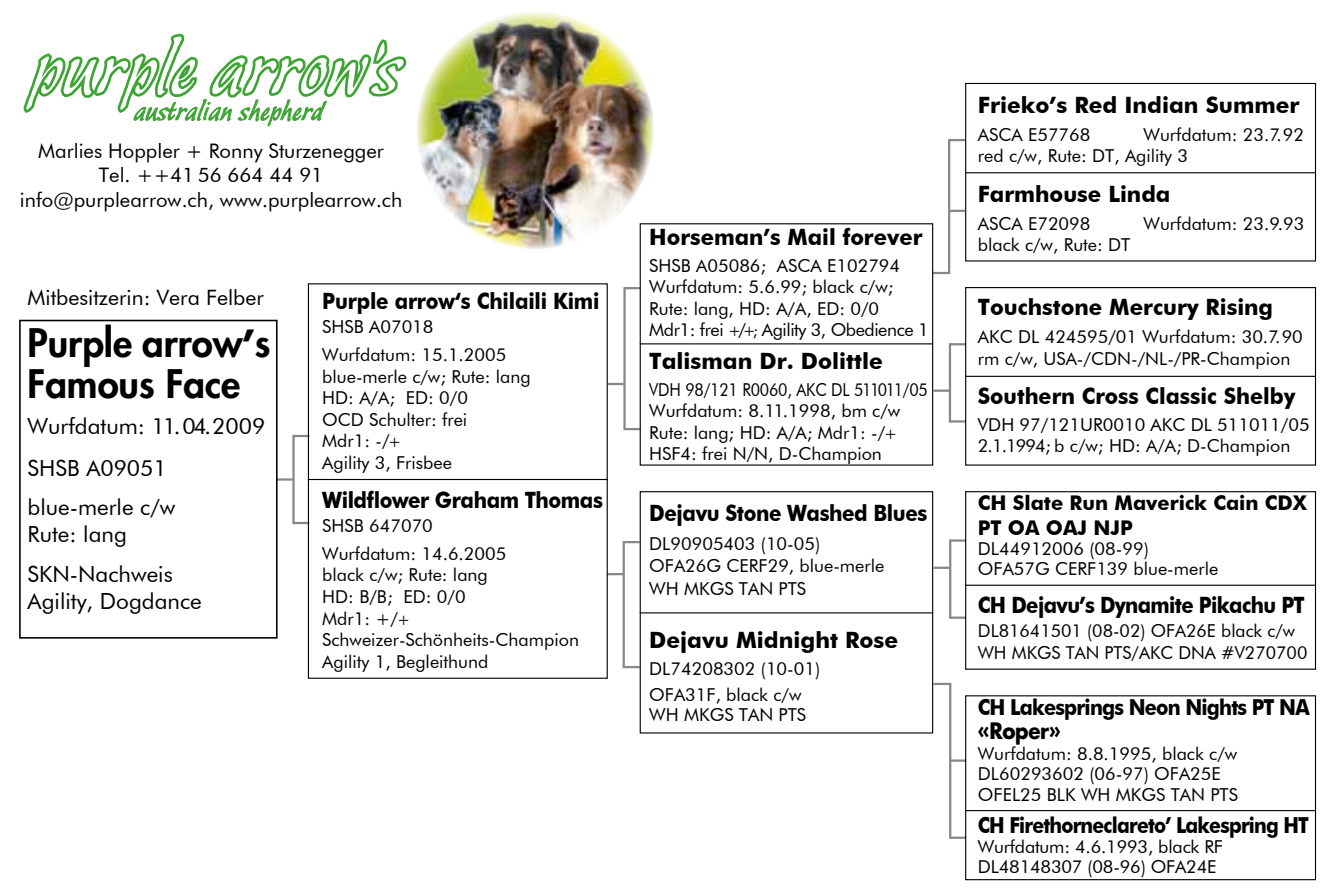
<style>
.page{position:relative;width:1340px;height:893px;background:#fff}
.page>*{position:absolute;margin:0;border:0;box-sizing:border-box;transform-origin:0 0}
.t1{font:66.6px "Font Box Hand Schriften Espresio";letter-spacing:.04em;color:#fff}
.t2{font:800 38.25px/40.5px "Futura";color:#000}
.t3{font:24.07px "Font Box Hand Schriften Espresio";letter-spacing:.03em;color:#3ca432}
.t4{font:700 22.5px "Futura BT";color:#000}
.t5{font:700 22.5px "Futura BT";letter-spacing:-.02em;color:#000;scale:.91 1}
.t6{font:700 22.5px "Futura BT";letter-spacing:-.03em;color:#000;scale:.9 1}
.t7{font:700 22.5px "Futura BT";color:#000;scale:.95 1}
.t8{font:700 22.5px "Futura BT";color:#000;scale:.91 1}
.t9{font:22.28px/27px "Futura BT";color:#000}
.t10{font:700 22.05px "Futura BT";letter-spacing:-.04em;color:#000;scale:.88 1}
.t11{font:700 22.05px "Futura BT";letter-spacing:-.04em;color:#000;scale:.9 1}
.t12{font:700 22.05px "Futura";letter-spacing:-.02em;color:#000;scale:.9 1}
.t13{font:21.15px "Futura BT";color:#000}
.t14{font:700 20.25px/24.3px "Futura BT";color:#000}
.t15{font:20.03px/24.3px "Futura BT";color:#000;text-align:center}
.t16{font:17.78px/21.6px "Futura BT";color:#000}
.t17{font:17.78px/21.6px "Futura BT";color:#000;scale:.89 1}
.s1{font-family:"Futura BT";font-weight:700}
.s2{font-size:15.53px}
</style>
<div class="page">
<svg style="left:951px;top:837px;width:14px;height:2px"></svg>
<hr style="left:950px;top:759px;width:16px;height:3px;background:#868786">
<hr style="left:950px;top:539px;width:16px;height:3px;background:#868786">
<hr style="left:950px;top:616px;width:16px;height:3px;background:#868786">
<svg style="left:933px;top:272px;width:15px;height:2px"></svg>
<svg style="left:951px;top:343px;width:14px;height:2px"></svg>
<hr style="left:949px;top:420px;width:16px;height:3px;background:#868786">
<svg style="left:625px;top:666px;width:14px;height:2px"></svg>
<svg style="left:625px;top:287px;width:14px;height:2px"></svg>
<svg style="left:625px;top:428px;width:14px;height:2px"></svg>
<svg style="left:625px;top:541px;width:14px;height:2px"></svg>
<hr style="left:277px;top:478px;width:16px;height:3px;background:#868786">
<div style="left:19px;top:320px;width:258px;height:319px;border:2px solid #000"></div>
<hr style="left:308px;top:479px;width:299px;height:1px;background:#000">
<div style="left:639px;top:223px;width:294px;height:243px;border:1px solid #000"></div>
<hr style="left:639px;top:343px;width:294px;height:1px;background:#000">
<div style="left:639px;top:491px;width:294px;height:242px;border:1px solid #000"></div>
<hr style="left:639px;top:612px;width:294px;height:1px;background:#000">
<div style="left:965px;top:83px;width:350px;height:178px;border:1px solid #000"></div>
<hr style="left:965px;top:172px;width:350px;height:1px;background:#000">
<div style="left:965px;top:287px;width:350px;height:179px;border:1px solid #000"></div>
<hr style="left:965px;top:376px;width:350px;height:1px;background:#000">
<div style="left:965px;top:491px;width:350px;height:179px;border:1px solid #000"></div>
<hr style="left:965px;top:585px;width:350px;height:1px;background:#000">
<div style="left:965px;top:695px;width:350px;height:185px;border:1px solid #000"></div>
<hr style="left:965px;top:810px;width:350px;height:1px;background:#000">
<hr style="left:292px;top:435px;width:3px;height:89px;background:#868786">
<svg style="left:295px;top:522px;width:13px;height:2px"></svg>
<svg style="left:295px;top:435px;width:13px;height:2px"></svg>
<svg style="left:608px;top:383px;width:15px;height:2px"></svg>
<hr style="left:623px;top:287px;width:2px;height:143px;background:#868786">
<svg style="left:608px;top:573px;width:14px;height:2px"></svg>
<hr style="left:622px;top:541px;width:3px;height:127px;background:#868786">
<svg style="left:933px;top:390px;width:15px;height:2px"></svg>
<hr style="left:948px;top:343px;width:3px;height:80px;background:#868786">
<svg style="left:950px;top:139px;width:15px;height:2px"></svg>
<svg style="left:950px;top:210px;width:15px;height:2px"></svg>
<hr style="left:948px;top:139px;width:2px;height:135px;background:#868786">
<svg style="left:933px;top:567px;width:16px;height:2px"></svg>
<hr style="left:949px;top:539px;width:2px;height:80px;background:#868786">
<svg style="left:933px;top:683px;width:16px;height:2px"></svg>
<hr style="left:949px;top:683px;width:2px;height:156px;background:#868786">
<img style="left:416px;top:11px;width:238px;height:238px;border-radius:119px">
<svg style="left:23px;top:32px;width:384px;height:107px"></svg>
<div style="left:308px;top:283px;width:300px;height:396px;border:1px solid #000"></div>
<h1 class="t1" style="left:30px;top:21px;width:369px">purple arrow 's</h1>
<h3 class="t3" style="left:133px;top:94px;width:189px">australian shepherd</h3>
<p class="t15" style="left:20px;top:139px;width:384px">Marlies Hoppler + Ronny Sturzenegger<br>Tel. ++41 56 664 44 91 info@purplearrow.ch, www.purplearrow.ch</p>
<p class="t13" style="left:28px;top:285px;width:238px">Mitbesitzerin: Vera Felber</p>
<h2 class="t2" style="left:28px;top:322px;width:244px">Purple arrow<span class="s1">’</span>s<br>Famous Face</h2>
<p class="t9" style="left:28px;top:404px;width:239px;line-height:42.1px">Wurfdatum: 11. 04.2009<br>SHSB A09051</p>
<p class="t9" style="left:28px;top:494px;width:149px">blue-merle c/w<br>Rute: lang</p>
<p class="t9" style="left:28px;top:560px;width:176px">SKN-Nachweis<br>Agility, Dogdance</p>
<p class="t8" style="left:322px;top:288px;width:306px">Purple arrow‘s Chilaili Kimi</p>
<p class="t16" style="left:322px;top:312px;width:186px;line-height:27.9px">SHSB A07018<br>Wurfdatum: 15.1.2005</p>
<p class="t16" style="left:322px;top:365px;width:210px">blue-merle c/w; Rute: lang<br>HD: A/A; ED: 0/0<br>OCD Schulter: frei<br>Mdr1: -/<span class="s2">+<br></span>Agility 3, Frisbee</p>
<p class="t5" style="left:322px;top:487px;width:310px">Wildflower Graham Thomas</p>
<p class="t16" style="left:322px;top:511px;width:186px;line-height:27.9px">SHSB 647070<br>Wurfdatum: 14.6.2005</p>
<p class="t16" style="left:322px;top:564px;width:258px">black c/w; Rute: lang<br>HD: B/B; ED: 0/0<br>Mdr1: +/<span class="s2">+<br></span>Schweizer-Schönheits-Champion<br>Agility 1, Begleithund</p>
<p class="t4" style="left:649px;top:223px;width:275px">Horseman’s Mail forever</p>
<p class="t16" style="left:649px;top:254px;width:281px">SHSB A05086; ASCA E102794<br>Wurfdatum: 5.6.99; black c/w;<br>Rute: lang, HD: A/A, ED: 0/0<br>Mdr1: frei <span class="s2">+</span>/<span class="s2">+;</span> Agility 3, Obedience 1</p>
<p class="t4" style="left:649px;top:348px;width:235px">Talisman Dr. Dolittle</p>
<p class="t17" style="left:649px;top:378px;width:315px">VDH 98/121 R0060, AKC DL 511011/05<br>Wurfdatum: 8.11.1998, bm c/w<br>Rute: lang; HD: A/A; Mdr1: -/<span class="s2">+<br></span>HSF4: frei N/N, D-Champion</p>
<p class="t5" style="left:649px;top:499px;width:307px">Dejavu Stone Washed Blues</p>
<p class="t16" style="left:649px;top:532px;width:237px;line-height:22.5px">DL90905403 (10-05)<br>OFA26G CERF29, blue-merle<br>WH MKGS TAN PTS</p>
<p class="t4" style="left:649px;top:626px;width:250px">Dejavu Midnight Rose</p>
<p class="t16" style="left:649px;top:655px;width:172px;line-height:26.6px">DL74208302 (10-01)<br>OFA31F, black c/w</p>
<p class="t16" style="left:649px;top:704px;width:158px">WH MKGS TAN PTS</p>
<p class="t4" style="left:977px;top:91px;width:323px">Frieko’s Red Indian Summer</p>
<p class="t16" style="left:977px;top:123px;width:114px">ASCA E57768</p>
<p class="t16" style="left:977px;top:123px;width:328px;text-indent:166px">Wurfdatum: 23.7.92 red c/w, Rute: DT, Agility 3</p>
<p class="t4" style="left:977px;top:180px;width:194px">Farmhouse Linda</p>
<p class="t16" style="left:977px;top:212px;width:114px">ASCA E72098</p>
<p class="t16" style="left:1143px;top:212px;width:162px">Wurfdatum: 23.9.93</p>
<p class="t16" style="left:977px;top:234px;width:154px">black c/w, Rute: DT</p>
<p class="t4" style="left:977px;top:293px;width:297px">Touchstone Mercury Rising</p>
<p class="t16" style="left:977px;top:326px;width:326px">AKC DL 424595/01 Wurfdatum: 30.7.90 rm c/w, USA-/CDN-/NL-/PR-Champion</p>
<p class="t7" style="left:977px;top:382px;width:336px">Southern Cross Classic Shelby</p>
<p class="t16" style="left:977px;top:413px;width:333px">VDH 97/121UR0010 AKC DL 511011/05<br>2.1.1994; b c/w; HD: A/A; D-Champion</p>
<p class="t14" style="left:977px;top:491px;width:330px">CH Slate Run Maverick Cain CDX<br>PT OA OAJ NJP</p>
<p class="t16" style="left:977px;top:538px;width:242px;line-height:20.2px">DL44912006 (08-99)<br>OFA57G CERF139 blue-merle</p>
<p class="t6" style="left:977px;top:591px;width:365px">CH Dejavu’s Dynamite Pikachu PT</p>
<p class="t16" style="left:977px;top:620px;width:331px">DL81641501 (08-02) OFA26E black c/w<br>WH MKGS TAN PTS/AKC DNA #V270700</p>
<p class="t11" style="left:977px;top:693px;width:370px">CH Lakesprings Neon Nights PT NA</p>
<p class="t12" style="left:977px;top:716px;width:94px">«Roper»</p>
<p class="t16" style="left:977px;top:743px;width:262px;line-height:20.9px">Wurfdatum: 8.8.1995, black c/w<br>DL60293602 (06-97) OFA25E<br>OFEL25 BLK WH MKGS TAN PTS</p>
<p class="t10" style="left:977px;top:811px;width:378px">CH Firethorneclareto’ Lakespring HT</p>
<p class="t16" style="left:977px;top:836px;width:246px;line-height:20.2px">Wurfdatum: 4.6.1993, black RF<br>DL48148307 (08-96) OFA24E</p>
</div>
